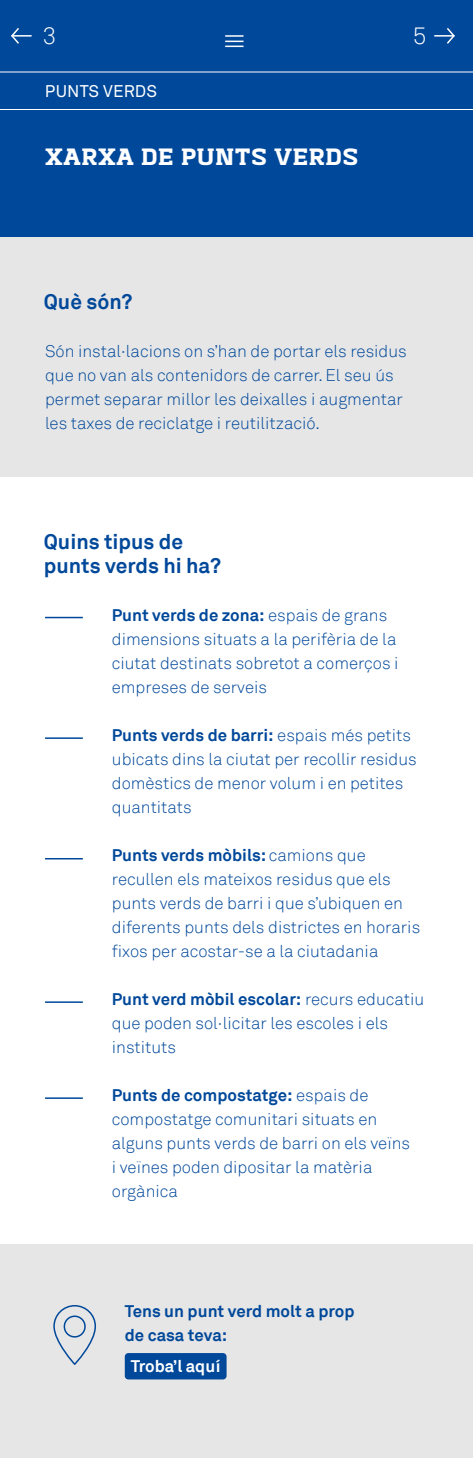
<style>
.page{position:relative;width:473px;height:1458px;background:#fff}
.page>*{position:absolute;margin:0;border:0;box-sizing:border-box;transform-origin:0 0}
.t1{font:900 30px "Abula";letter-spacing:.01em;color:#fff}
.t2{font:300 24px "Akkurat";color:#fff}
.t3{font:700 21px/24px "Akkurat";color:#00489a}
.t4{font:300 16.8px/24px "Akkurat";color:#00489a}
.t5{font:700 16.8px/24px "Akkurat";color:#00489a}
.t6{font:700 16.8px "Akkurat";color:#fff}
.t7{font:16.8px "Akkurat Std";letter-spacing:.01em;color:#fff}
.s1{font-weight:700}
</style>
<div class="page">
<div style="left:0;top:0;width:472px;height:238px;background:#00489a"></div>
<div style="left:0;top:237px;width:472px;height:240px;background:#e6e6e6"></div>
<div style="left:0;top:1245px;width:472px;height:213px;background:#e6e6e6"></div>
<hr style="left:0;top:109px;width:472px;height:1px;background:#fff">
<hr style="left:0;top:72px;width:472px;height:1px;background:#fff">
<svg style="left:225px;top:35px;width:18px;height:12px"></svg>
<hr style="left:11px;top:35px;width:21px;height:2px;background:#fff">
<svg style="left:11px;top:28px;width:10px;height:16px"></svg>
<hr style="left:434px;top:35px;width:20px;height:2px;background:#fff">
<svg style="left:445px;top:28px;width:10px;height:16px"></svg>
<div style="left:53px;top:1305px;width:43px;height:60px;border:2px solid #00489a;border-radius:21px"></div>
<div style="left:64px;top:1316px;width:22px;height:22px;border:2px solid #00489a;border-radius:50%"></div>
<div style="left:125px;top:1353px;width:101px;height:26px;background:#00489a;border-radius:4px"></div>
<hr style="left:45px;top:617px;width:38px;height:1px;background:#00489a">
<hr style="left:45px;top:737px;width:38px;height:2px;background:#00489a">
<hr style="left:45px;top:858px;width:38px;height:2px;background:#00489a">
<hr style="left:45px;top:1001px;width:38px;height:2px;background:#00489a">
<hr style="left:45px;top:1097px;width:38px;height:2px;background:#00489a">
<h2 class="t2" style="left:43px;top:21px;width:15px">3</h2>
<h2 class="t2" style="left:412px;top:21px;width:15px">5</h2>
<p class="t7" style="left:45px;top:82px;width:114px">PUNTS VERDS</p>
<h1 class="t1" style="left:45px;top:141px;width:315px">XARXA DE PUNTS VERDS</h1>
<p class="t3" style="left:44px;top:290px;width:90px">Què són?</p>
<p class="t4" style="left:45px;top:339px;width:363px">Són instal·lacions on s’han de portar els residus que no van als contenidors de carrer. El seu ús permet separar millor les deixalles i augmentar les taxes de reciclatge i reutilització.</p>
<p class="t3" style="left:44px;top:530px;width:179px">Quins tipus de punts verds hi ha?</p>
<p class="t4" style="left:112px;top:604px;width:288px"><span class="s1">Punt verds de zona:</span> espais de grans dimensions situats a la perifèria de la ciutat destinats sobretot a comerços i empreses de serveis</p>
<p class="t4" style="left:112px;top:724px;width:306px"><span class="s1">Punts verds de barri:</span> espais més petits ubicats dins la ciutat per recollir residus domèstics de menor volum i en petites quantitats</p>
<p class="t4" style="left:112px;top:844px;width:310px"><span class="s1">Punts verds mòbils:</span> camions que recullen els mateixos residus que els punts verds de barri i que s’ubiquen en diferents punts dels districtes en horaris fixos per acostar-se a la ciutadania</p>
<p class="t4" style="left:112px;top:988px;width:314px"><span class="s1">Punt verd mòbil escolar:</span> recurs educatiu que poden sol·licitar les escoles i els instituts</p>
<p class="t4" style="left:112px;top:1084px;width:299px"><span class="s1">Punts de compostatge:</span> espais de compostatge comunitari situats en alguns punts verds de barri on els veïns i veïnes poden dipositar la matèria orgànica</p>
<p class="t5" style="left:125px;top:1299px;width:231px">Tens un punt verd molt a prop de casa teva:</p>
<p class="t6" style="left:131px;top:1356px;width:91px">Troba’l aquí</p>
</div>
